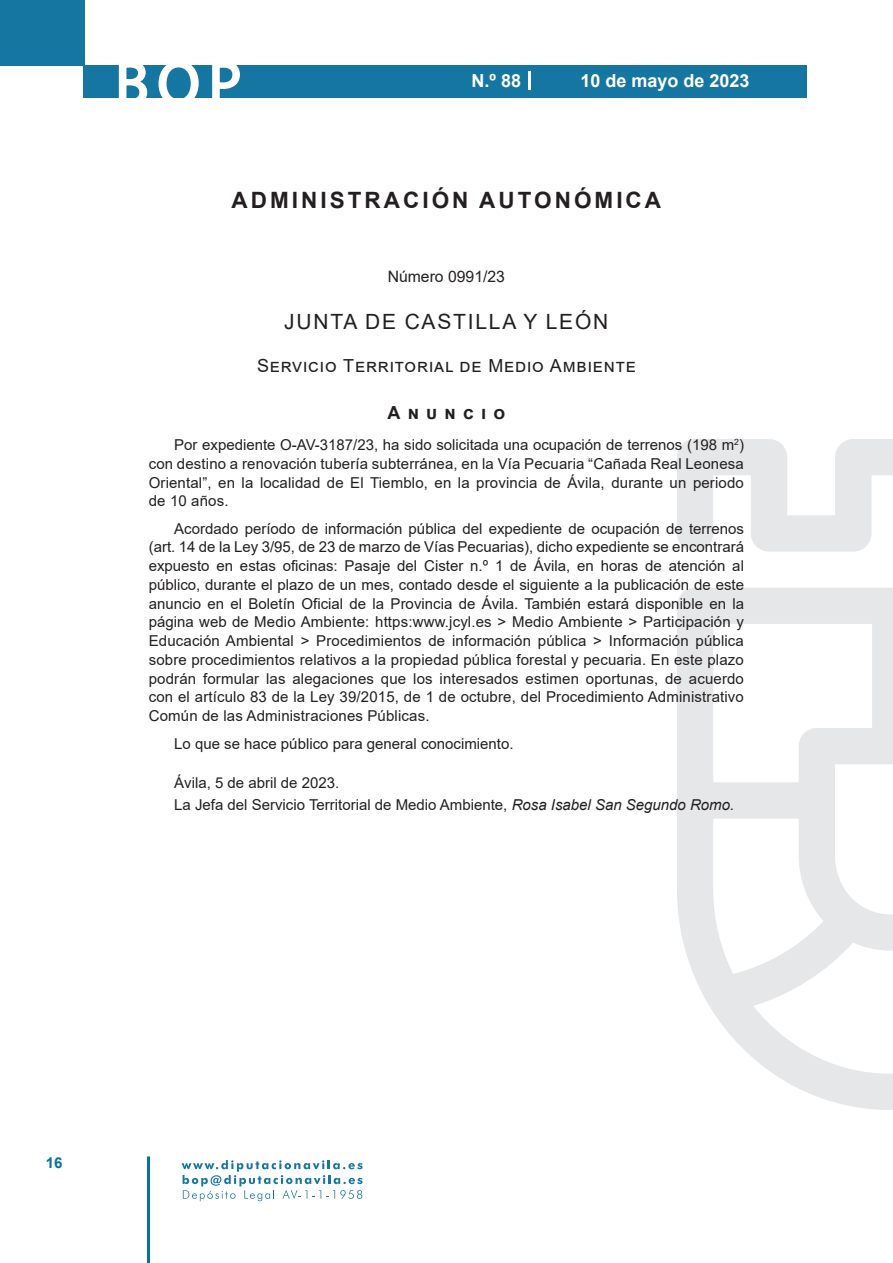
<style>
.page{position:relative;width:893px;height:1263px;background:#fff}
.page>*{position:absolute;margin:0;border:0;box-sizing:border-box;transform-origin:0 0}
.t1{font:500 61.5px "Avant Garde";color:#fff}
.h1__secion{font:700 22.5px "Arial";letter-spacing:.135em;color:#231f20}
.h2__organismo{font:21px "Arial";letter-spacing:.085em;color:#231f20}
.h3__suborganismo{font:18px "Arial";letter-spacing:.05em;color:#231f20}
.t2{font:700 18px "Arial";color:#fff}
.anuncio{font:700 18px "Arial";letter-spacing:.4em;color:#231f20}
.numero{font:15.75px "Arial";color:#231f20}
.texto_normal{font:15px/18.8px "Arial";letter-spacing:.01em;color:#231f20;text-align:justify}
.firma{font:15px "Arial";color:#231f20}
.fecha{font:15px "Arial";color:#231f20}
.t3{font:700 15px "Arial";color:#04739f}
.s1{font-style:italic}
</style>
<div class="page">
<div style="left:0;top:0;width:85px;height:65px;background:#1676a2"></div>
<div style="left:84px;top:65px;width:723px;height:33px;background:#1676a2"></div>
<svg style="left:118px;top:65px;width:30px;height:33px"></svg>
<svg style="left:158px;top:65px;width:41px;height:33px"></svg>
<svg style="left:212px;top:65px;width:28px;height:33px"></svg>
<svg style="left:182px;top:1160px;width:181px;height:41px"></svg>
<hr style="left:147px;top:1156px;width:3px;height:107px;background:#04739f">
<svg style="left:529px;top:71px;width:2px;height:19px"></svg>
<svg style="left:677px;top:439px;width:216px;height:671px"></svg>
<h1 class="t1" style="left:115px;top:46px;width:128px">BOP</h1>
<p class="t2" style="left:472px;top:68px;width:51px">N.º 88</p>
<p class="t2" style="left:580px;top:68px;width:171px">10 de mayo de 2023</p>
<p class="h1__secion" style="left:232px;top:184px;width:431px">ADMINISTRACIÓN AUTONÓMICA</p>
<p class="numero" style="left:388px;top:266px;width:119px">Número 0991/23</p>
<p class="h2__organismo" style="left:284px;top:307px;width:326px">JUNTA DE CASTILLA Y LEÓN</p>
<p class="h3__suborganismo" style="left:257px;top:353px;width:380px">Servicio Territorial de Medio Ambiente</p>
<p class="anuncio" style="left:387px;top:400px;width:119px">Anuncio</p>
<p class="texto_normal" style="left:149px;top:435px;width:597px;text-indent:26px">Por expediente O-AV-3187/23, ha sido solicitada una ocupación de terrenos (198 m<sup>2</sup>) con destino a renovación tubería subterránea, en la Vía Pecuaria “Cañada Real Leonesa Oriental”, en la localidad de El Tiemblo, en la provincia de Ávila, durante un periodo de 10 años.</p>
<p class="texto_normal" style="left:149px;top:519px;width:597px;text-indent:26px">Acordado período de información pública del expediente de ocupación de terrenos (art. 14 de la Ley 3/95, de 23 de marzo de Vías Pecuarias), dicho expediente se encontrará expuesto en estas oficinas: Pasaje del Cister n.º 1 de Ávila, en horas de atención al público, durante el plazo de un mes, contado desde el siguiente a la publicación de este anuncio en el Boletín Oficial de la Provincia de Ávila. También estará disponible en la página web de Medio Ambiente: https:www.jcyl.es &gt; Medio Ambiente &gt; Participación y Educación Ambiental &gt; Procedimientos de información pública &gt; Información pública sobre procedimientos relativos a la propiedad pública forestal y pecuaria. En este plazo podrán formular las alegaciones que los interesados estimen oportunas, de acuerdo con el artículo 83 de la Ley 39/2015, de 1 de octubre, del Procedimiento Administrativo Común de las Administraciones Públicas.</p>
<p class="texto_normal" style="left:174px;top:734px;width:341px">Lo que se hace público para general conocimiento.</p>
<p class="fecha" style="left:174px;top:772px;width:167px">Ávila, 5 de abril de 2023.</p>
<p class="firma" style="left:174px;top:794px;width:562px">La Jefa del Servicio Territorial de Medio Ambiente, <span class="s1">Rosa Isabel San Segundo Romo.</span></p>
<p class="t3" style="left:46px;top:1152px;width:18px">16</p>
</div>
